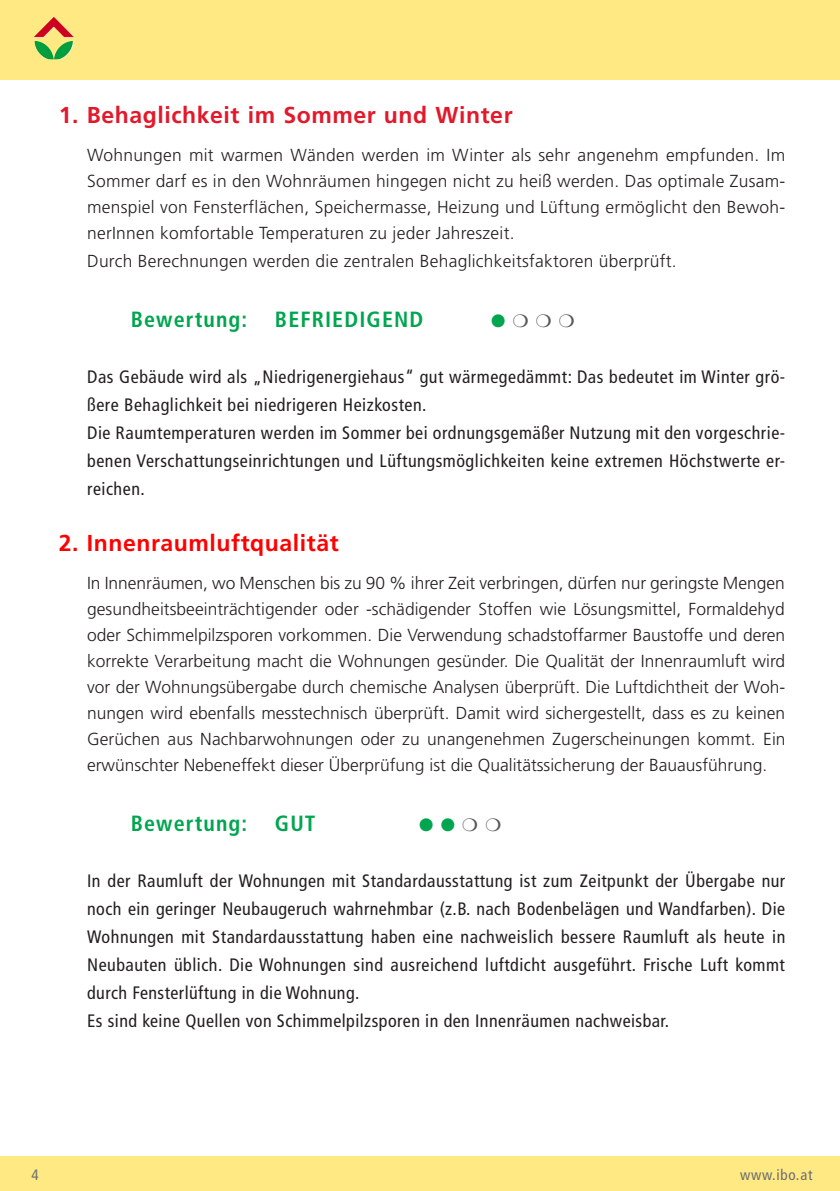
<style>
.page{position:relative;width:840px;height:1191px;background:#fff}
.page>*{position:absolute;margin:0;border:0;box-sizing:border-box;transform-origin:0 0}
.t1{font:700 23px "Frutiger";letter-spacing:.025em;color:#e2192b}
.t2{font:700 23px "Frutiger";letter-spacing:.025em;color:#f00}
.t3{font:700 condensed 22px "Frutiger";letter-spacing:.05em;color:#00a54f}
.t4{font:condensed 18px/28px "Frutiger";letter-spacing:.03em;color:#231f20}
.t5{font:18px "Zapf Dingbats ITC";color:#00a54f}
.t6{font:300 17.4px/26px "Frutiger";letter-spacing:.015em;color:#231f20;text-align:justify}
.t7{font:condensed 15px "Frutiger";letter-spacing:.05em;color:#6c6d70}
.s1{color:#57585a}
</style>
<div class="page">
<div style="left:0;top:0;width:839px;height:79px;background:#ffe982"></div>
<img style="left:33px;top:17px;width:41px;height:42px">
<div style="left:0;top:1157px;width:839px;height:34px;background:#ffe982"></div>
<h1 class="t1" style="left:59px;top:101px;width:455px">1. Behaglichkeit im Sommer und Winter</h1>
<p class="t6" style="left:87px;top:142px;width:699px">Wohnungen mit warmen Wänden werden im Winter als sehr angenehm empfunden. Im Sommer darf es in den Wohnräumen hingegen nicht zu heiß werden. Das optimale Zusam&shy;menspiel von Fensterflächen, Speichermasse, Heizung und Lüftung ermöglicht den Bewoh&shy;nerInnen komfortable Temperaturen zu jeder Jahreszeit.</p>
<p class="t6" style="left:87px;top:248px;width:590px">Durch Berechnungen werden die zentralen Behaglichkeitsfaktoren überprüft.</p>
<p class="t3" style="left:131px;top:306px;width:118px">Bewertung:</p>
<p class="t3" style="left:275px;top:306px;width:150px">BEFRIEDIGEND</p>
<p class="t5" style="left:491px;top:312px;width:85px">● <span class="s1">❍❍❍</span></p>
<p class="t4" style="left:87px;top:363px;width:699px">Das Gebäude wird als „Niedrigenergiehaus“ gut wärmegedämmt: Das bedeutet im Winter grö&shy;ßere Behaglichkeit bei niedrigeren Heizkosten.<br>Die Raumtemperaturen werden im Sommer bei ordnungsgemäßer Nutzung mit den vorgeschrie&shy;benen Verschattungseinrichtungen und Lüftungsmöglichkeiten keine extremen Höchstwerte er&shy;reichen.</p>
<h1 class="t2" style="left:59px;top:529px;width:281px">2. Innenraumluftqualität</h1>
<p class="t6" style="left:87px;top:570px;width:699px">In Innenräumen, wo Menschen bis zu 90 % ihrer Zeit verbringen, dürfen nur geringste Mengen gesundheitsbeeinträchtigender oder -schädigender Stoffen wie Lösungsmittel, Formaldehyd oder Schimmelpilzsporen vorkommen. Die Verwendung schadstoffarmer Baustoffe und deren korrekte Verarbeitung macht die Wohnungen gesünder. Die Qualität der Innenraumluft wird vor der Wohnungsübergabe durch chemische Analysen überprüft. Die Luftdichtheit der Woh&shy;nungen wird ebenfalls messtechnisch überprüft. Damit wird sichergestellt, dass es zu keinen Gerüchen aus Nachbarwohnungen oder zu unangenehmen Zugerscheinungen kommt. Ein erwünschter Nebeneffekt dieser Überprüfung ist die Qualitätssicherung der Bauausführung.</p>
<p class="t3" style="left:131px;top:810px;width:118px">Bewertung:</p>
<p class="t3" style="left:275px;top:810px;width:42px">GUT</p>
<p class="t5" style="left:419px;top:816px;width:83px">● ● <span class="s1">❍ ❍</span></p>
<p class="t4" style="left:87px;top:867px;width:699px">In der Raumluft der Wohnungen mit Standardausstattung ist zum Zeitpunkt der Übergabe nur noch ein geringer Neubaugeruch wahrnehmbar (z.B. nach Bodenbelägen und Wandfarben). Die Wohnungen mit Standardausstattung haben eine nachweislich bessere Raumluft als heute in Neubauten üblich. Die Wohnungen sind ausreichend luftdicht ausgeführt. Frische Luft kommt durch Fensterlüftung in die Wohnung.<br>Es sind keine Quellen von Schimmelpilzsporen in den Innenräumen nachweisbar.</p>
<p class="t7" style="left:32px;top:1166px;width:9px">4</p>
<p class="t7" style="left:739px;top:1166px;width:74px">www.ibo.at</p>
</div>
